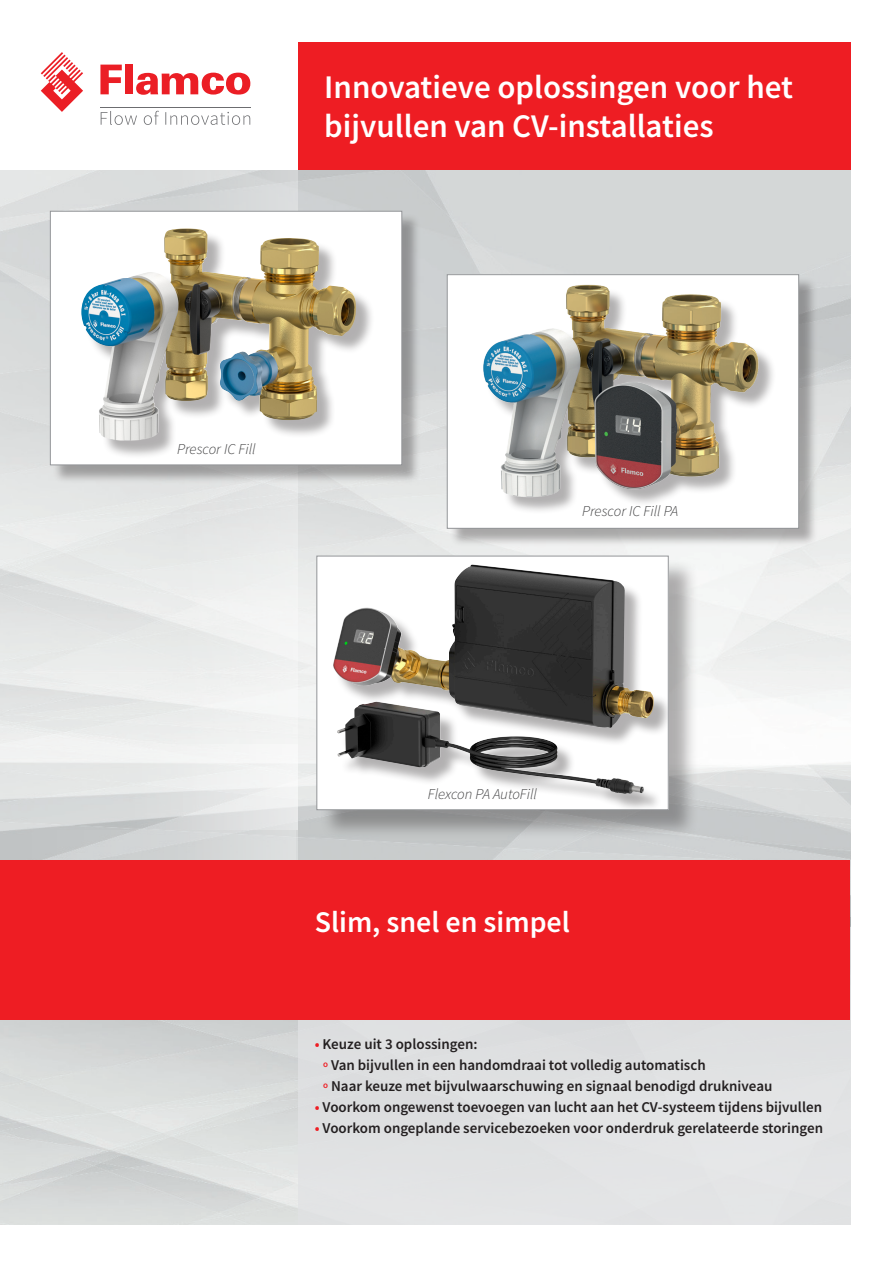
<style>
.page{position:relative;width:893px;height:1263px;background:#fff}
.page>*{position:absolute;margin:0;border:0;box-sizing:border-box;transform-origin:0 0}
.t1{font:600 33px/39.6px "Source Sans Pro";color:#fff}
.t2{font:600 30px "Source Sans Pro";color:#fff}
.t3{font:600 15px "Source Sans Pro";color:#231f20}
.t4{font:italic 300 15px "Source Sans Pro";color:#3e3e3f}
.s1{color:#ee1d23}
</style>
<div class="page">
<div style="left:298px;top:43px;width:552px;height:127px;background:#ee1d23"></div>
<svg style="left:123px;top:744px;width:47px;height:85px"></svg>
<svg style="left:100px;top:65px;width:22px;height:29px"></svg>
<div style="left:125px;top:65px;width:8px;height:29px;background:#eb1e25"></div>
<svg style="left:136px;top:73px;width:114px;height:22px"></svg>
<svg style="left:41px;top:52px;width:42px;height:60px"></svg>
<svg style="left:101px;top:111px;width:149px;height:14px"></svg>
<hr style="left:101px;top:107px;width:150px;height:1px;background:#6c6d70">
<svg style="left:170px;top:170px;width:128px;height:690px;fill:#eceded"></svg>
<img style="left:0;top:1019px;width:298px;height:205px">
<div style="left:298px;top:927px;width:552px;height:297px;background:#e1e2e4"></div>
<div style="left:0;top:830px;width:296px;height:93px;background:linear-gradient(to right,#bfc3c4,#dee0e0)"></div>
<div style="left:52px;top:213px;width:369px;height:271px;background:#231f20;opacity:.35"></div>
<div style="left:50px;top:211px;width:352px;height:254px;background:#fff"></div>
<div style="left:84px;top:231px;width:290px;height:228px;background:#231f20;opacity:.35"></div>
<img style="left:81px;top:231px;width:188px;height:210px">
<div style="left:50px;top:211px;width:352px;height:254px;border:1px solid #939598"></div>
<div style="left:320px;top:559px;width:378px;height:281px;background:#231f20;opacity:.35"></div>
<div style="left:317px;top:556px;width:351px;height:254px;background:#fff"></div>
<div style="left:336px;top:567px;width:332px;height:243px;background:#231f20;opacity:.35"></div>
<img style="left:333px;top:564px;width:321px;height:164px">
<div style="left:316px;top:556px;width:353px;height:254px;border:1px solid #939598"></div>
<div style="left:449px;top:277px;width:369px;height:271px;background:#231f20;opacity:.35"></div>
<div style="left:447px;top:275px;width:352px;height:253px;background:#fff"></div>
<img style="left:483px;top:284px;width:290px;height:227px">
<div style="left:447px;top:274px;width:352px;height:255px;border:1px solid #939598"></div>
<div style="left:0;top:860px;width:850px;height:159px;background:#ee1d23"></div>
<p class="t1" style="left:324px;top:67px;width:470px">Innovatieve oplossingen voor het bijvullen van CV-installaties</p>
<p class="t4" style="left:177px;top:439px;width:80px">Prescor IC Fill</p>
<p class="t4" style="left:582px;top:502px;width:98px">Prescor IC Fill PA</p>
<p class="t4" style="left:428px;top:785px;width:111px">Flexcon PA AutoFill</p>
<p class="t2" style="left:315px;top:902px;width:257px">Slim, snel en simpel</p>
<p class="t3" style="left:315px;top:1034px;width:164px"><span class="s1">•</span> Keuze uit 3 oplossingen:</p>
<p class="t3" style="left:323px;top:1055px;width:384px"><sup>o</sup> Van bijvullen in een handomdraai tot volledig automatisch</p>
<p class="t3" style="left:323px;top:1076px;width:451px"><sup>o</sup> Naar keuze met bijvulwaarschuwing en signaal benodigd drukniveau</p>
<p class="t3" style="left:315px;top:1097px;width:509px"><span class="s1">•</span> Voorkom ongewenst toevoegen van lucht aan het CV-systeem tijdens bijvullen</p>
<p class="t3" style="left:315px;top:1118px;width:510px"><span class="s1">•</span> Voorkom ongeplande servicebezoeken voor onderdruk gerelateerde storingen</p>
</div>
